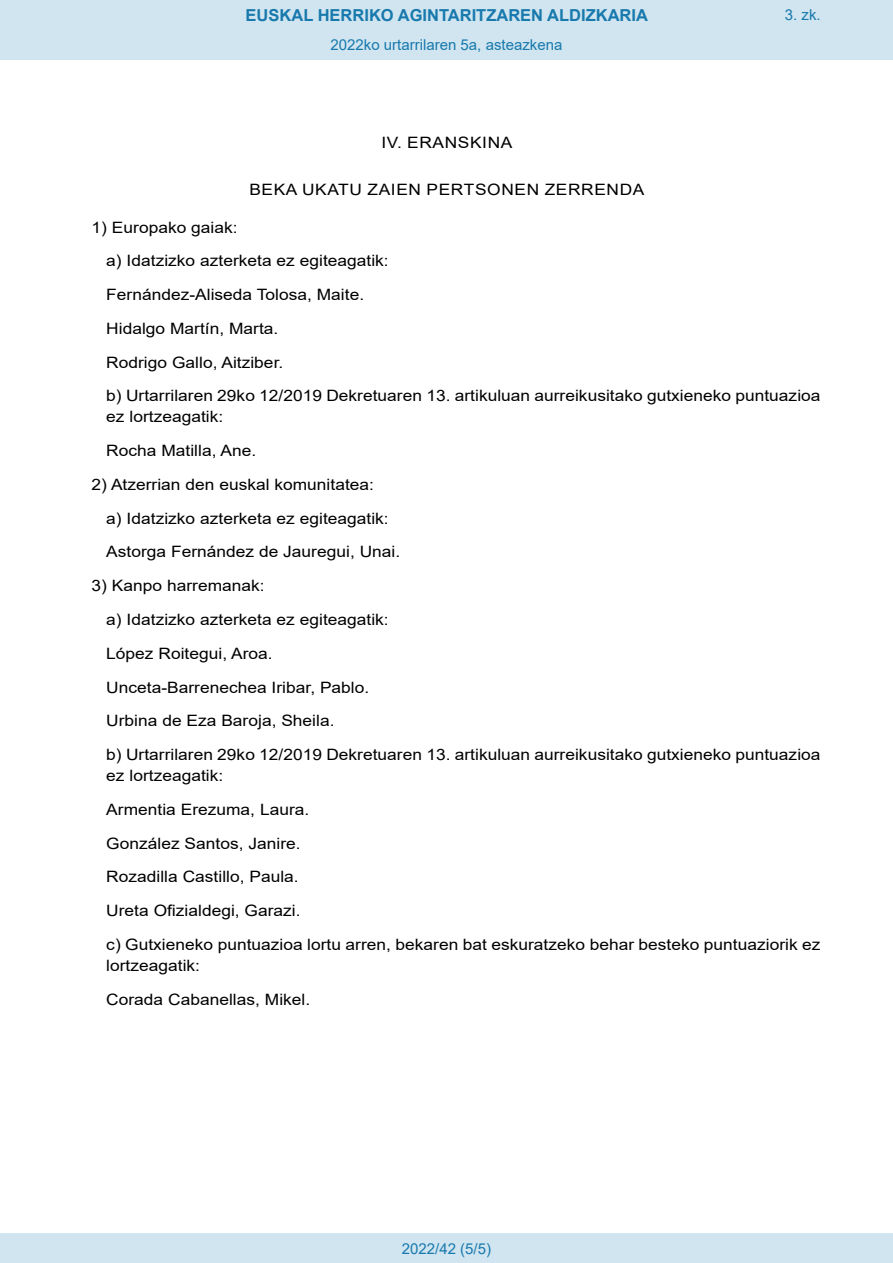
<style>
.page{position:relative;width:893px;height:1263px;background:#fff}
.page>*{position:absolute;margin:0;border:0;box-sizing:border-box;transform-origin:0 0}
.t1{font:700 16.5px "Arial";color:#1879ad}
.BOPVDetalle1{font:15.6px/21px "Arial";color:#000;scale:1.11 1}
.BOPVDetalle{font:15.6px "Arial";color:#000;scale:1.11 1}
.BOPVClave{font:15.6px "Arial";letter-spacing:.035em;color:#000;scale:1.11 1}
.Paginacion_Centro{font:15px "Arial";color:#1879ad}
</style>
<div class="page">
<div style="left:0;top:0;width:893px;height:60px;background:#d0e5f0"></div>
<div style="left:0;top:1233px;width:893px;height:30px;background:#d0e5f0"></div>
<p class="t1" style="left:246px;top:3px;width:404px">EUSKAL HERRIKO AGINTARITZAREN ALDIZKARIA</p>
<p class="Paginacion_Centro" style="left:331px;top:35px;width:233px">2022ko urtarrilaren 5a, asteazkena</p>
<p class="BOPVClave" style="left:381px;top:132px;width:120px">IV. ERANSKINA</p>
<p class="BOPVClave" style="left:249px;top:178px;width:357px">BEKA UKATU ZAIEN PERTSONEN ZERRENDA</p>
<p class="Paginacion_Centro" style="left:785px;top:5px;width:37px">3. zk.</p>
<p class="BOPVDetalle" style="left:92px;top:216px;width:133px">1) Europako gaiak:</p>
<p class="BOPVDetalle1" style="left:106px;top:250px;width:256px">a) Idatzizko azterketa ez egiteagatik:</p>
<p class="BOPVDetalle1" style="left:106px;top:284px;width:234px">Fernández-Aliseda Tolosa, Maite.</p>
<p class="BOPVDetalle1" style="left:106px;top:318px;width:157px">Hidalgo Martín, Marta.</p>
<p class="BOPVDetalle1" style="left:106px;top:352px;width:161px">Rodrigo Gallo, Aitziber.</p>
<p class="BOPVDetalle1" style="left:106px;top:385px;width:645px">b) Urtarrilaren 29ko 12/2019 Dekretuaren 13. artikuluan aurreikusitako gutxieneko puntuazioa ez lortzeagatik:</p>
<p class="BOPVDetalle1" style="left:106px;top:440px;width:137px">Rocha Matilla, Ane.</p>
<p class="BOPVDetalle" style="left:92px;top:474px;width:256px">2) Atzerrian den euskal komunitatea:</p>
<p class="BOPVDetalle1" style="left:106px;top:508px;width:256px">a) Idatzizko azterketa ez egiteagatik:</p>
<p class="BOPVDetalle1" style="left:106px;top:541px;width:266px">Astorga Fernández de Jauregui, Unai.</p>
<p class="BOPVDetalle" style="left:92px;top:575px;width:157px">3) Kanpo harremanak:</p>
<p class="BOPVDetalle1" style="left:106px;top:609px;width:256px">a) Idatzizko azterketa ez egiteagatik:</p>
<p class="BOPVDetalle1" style="left:106px;top:643px;width:151px">López Roitegui, Aroa.</p>
<p class="BOPVDetalle1" style="left:106px;top:676px;width:238px">Unceta-Barrenechea Iribar, Pablo.</p>
<p class="BOPVDetalle1" style="left:106px;top:710px;width:207px">Urbina de Eza Baroja, Sheila.</p>
<p class="BOPVDetalle1" style="left:106px;top:744px;width:645px">b) Urtarrilaren 29ko 12/2019 Dekretuaren 13. artikuluan aurreikusitako gutxieneko puntuazioa ez lortzeagatik:</p>
<p class="BOPVDetalle1" style="left:106px;top:799px;width:184px">Armentia Erezuma, Laura.</p>
<p class="BOPVDetalle1" style="left:106px;top:832px;width:177px">González Santos, Janire.</p>
<p class="BOPVDetalle1" style="left:106px;top:866px;width:175px">Rozadilla Castillo, Paula.</p>
<p class="BOPVDetalle1" style="left:106px;top:900px;width:177px">Ureta Ofizialdegi, Garazi.</p>
<p class="BOPVDetalle1" style="left:106px;top:934px;width:645px">c) Gutxieneko puntuazioa lortu arren, bekaren bat eskuratzeko behar besteko puntuaziorik ez lortzeagatik:</p>
<p class="BOPVDetalle1" style="left:106px;top:988px;width:185px">Corada Cabanellas, Mikel.</p>
<p class="Paginacion_Centro" style="left:402px;top:1238px;width:91px">2022/42 (5/5)</p>
</div>
